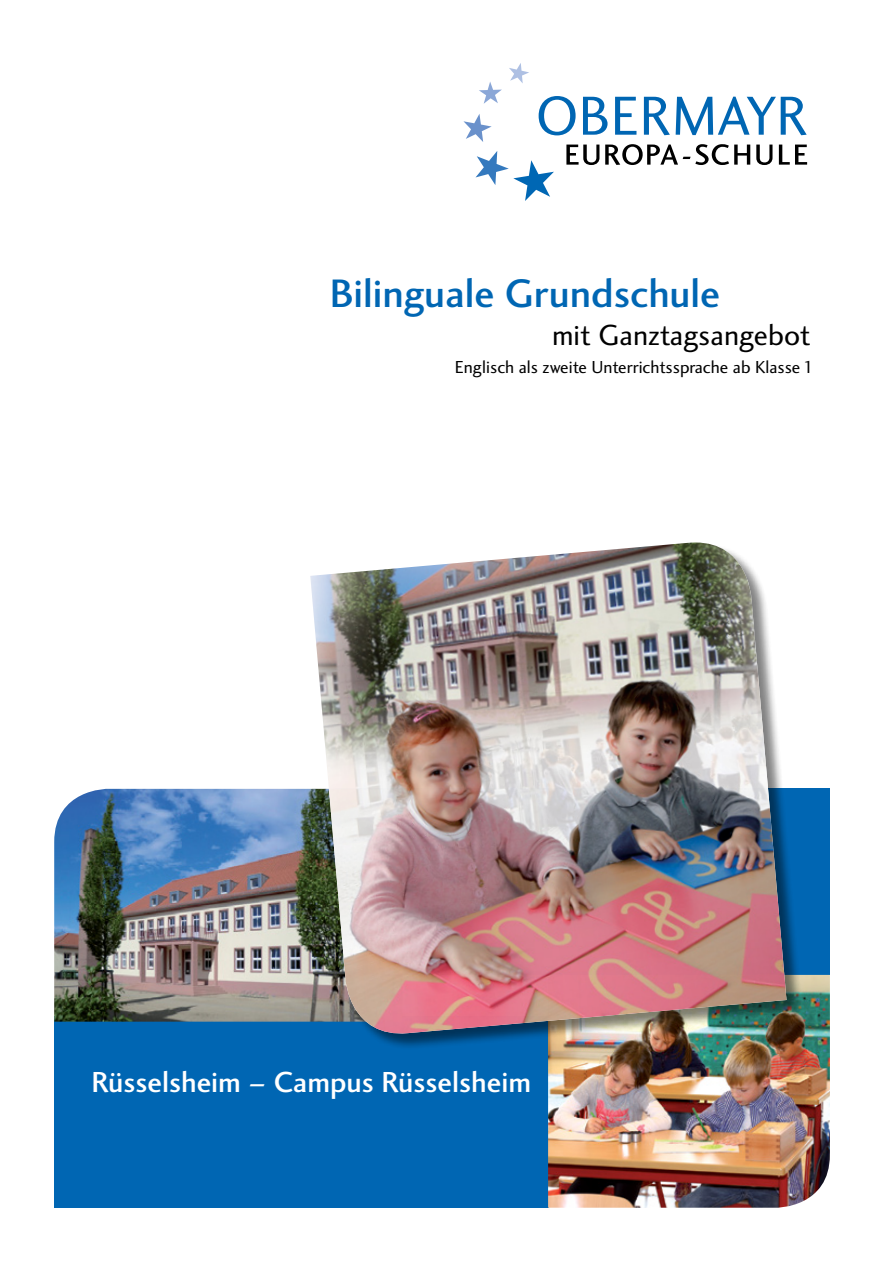
<style>
.page{position:relative;width:893px;height:1263px;background:#fff}
.page>*{position:absolute;margin:0;border:0;box-sizing:border-box;transform-origin:0 0}
.t1{font:500 41.1px "Charlotte Sans";color:#0066b3}
.t2{font:500 30px "Charlotte Sans";color:#fff}
.t3{font:30px "Charlotte Sans";color:#000}
.t4{font:18px "Charlotte Sans";color:#000}
</style>
<div class="page">
<div style="left:336px;top:789px;width:494px;height:186px;background:#0066b3"></div>
<div style="left:54px;top:1016px;width:495px;height:192px;background:#0066b3"></div>
<img style="left:54px;top:789px;width:256px;height:233px">
<svg style="left:539px;top:96px;width:268px;height:39px"></svg>
<svg style="left:566px;top:144px;width:241px;height:21px"></svg>
<svg style="left:509px;top:63px;width:20px;height:20px"></svg>
<svg style="left:479px;top:82px;width:23px;height:22px"></svg>
<svg style="left:463px;top:114px;width:29px;height:28px"></svg>
<svg style="left:475px;top:151px;width:79px;height:50px"></svg>
<img style="left:548px;top:975px;width:282px;height:233px">
<div style="left:312px;top:543px;width:491px;height:507px;background:#000;opacity:.5"></div>
<img style="left:310px;top:542px;width:476px;height:496px">
<h1 class="t1" style="left:330px;top:270px;width:392px">Bilinguale Grundschule</h1>
<h2 class="t3" style="left:552px;top:318px;width:260px">mit Ganztagsangebot</h2>
<p class="t4" style="left:455px;top:357px;width:361px">Englisch als zweite Unterrichtssprache ab Klasse 1</p>
<h2 class="t2" style="left:91px;top:1065px;width:441px">Rüsselsheim – Campus Rüsselsheim</h2>
</div>
